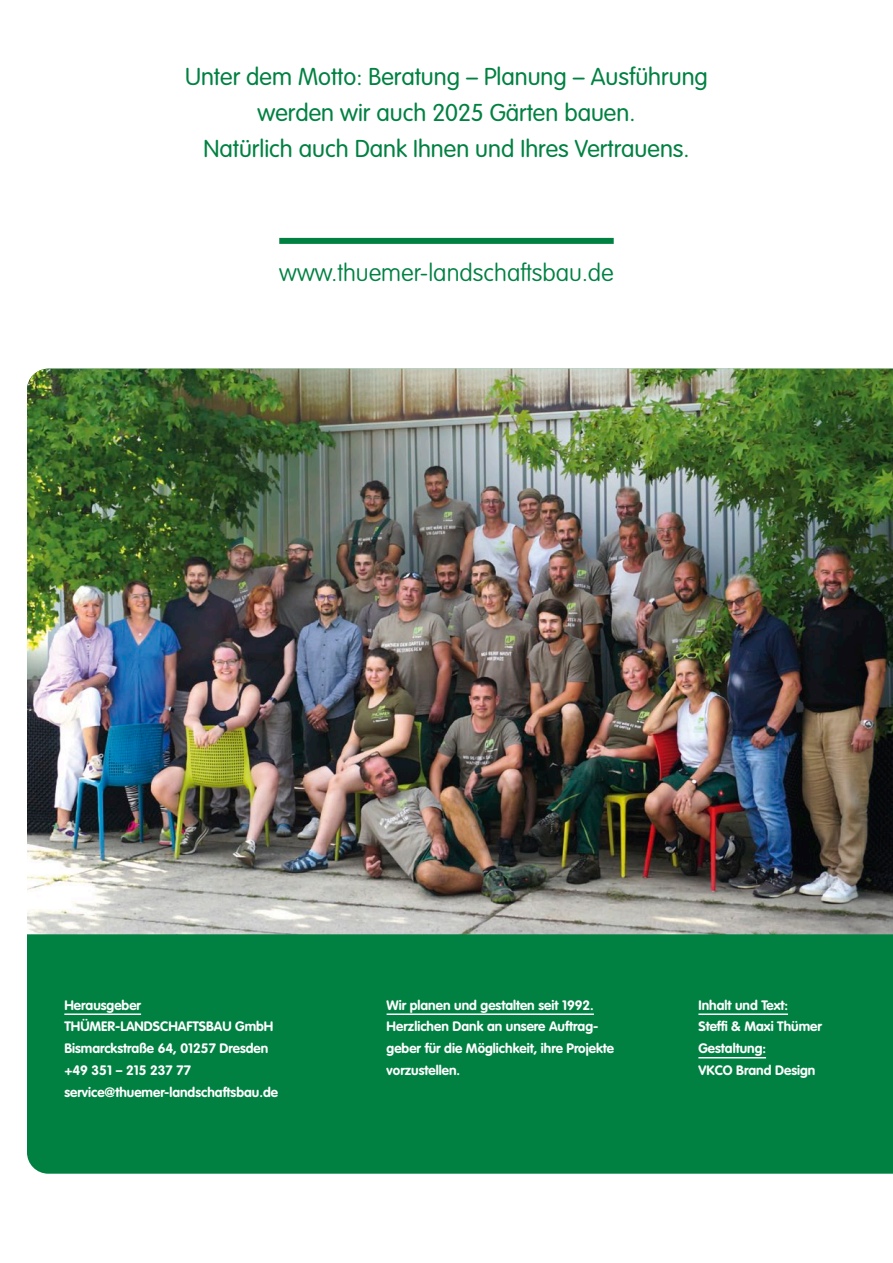
<style>
.page{position:relative;width:893px;height:1263px;background:#fff}
.page>*{position:absolute;margin:0;border:0;box-sizing:border-box;transform-origin:0 0}
.fließtext_gruen{font:300 24px "VAG Rounded Std";color:#008142}
.headline_absatzlinie_oben{font:100 24px "VAG Rounded Std";color:#008142}
.fließtext_schwarz{font:700 13.5px/21.8px "VAG Rounded Std";color:#fdfdfd}
.fließtext_gruen-2{font:700 13.5px/21.8px "VAG Rounded Std";color:#fdfdfd}
</style>
<div class="page">
<div style="left:27px;top:934px;width:866px;height:240px;background:#008142"></div>
<img style="left:27px;top:369px;width:866px;height:565px">
<div style="left:279px;top:238px;width:335px;height:6px;background:#008142"></div>
<hr style="left:64px;top:1013px;width:77px;height:2px;background:#fdfdfd">
<hr style="left:698px;top:1013px;width:90px;height:2px;background:#fdfdfd">
<hr style="left:698px;top:1057px;width:68px;height:1px;background:#fdfdfd">
<hr style="left:387px;top:1013px;width:207px;height:2px;background:#fdfdfd">
<p class="fließtext_gruen" style="left:185px;top:63px;width:524px">Unter dem Motto: Beratung – Planung – Ausführung</p>
<p class="fließtext_gruen" style="left:258px;top:99px;width:379px">werden wir auch 2025 Gärten bauen.</p>
<p class="fließtext_gruen" style="left:203px;top:135px;width:488px">Natürlich auch Dank Ihnen und Ihres Vertrauens.</p>
<p class="headline_absatzlinie_oben" style="left:279px;top:259px;width:336px">www.thuemer-landschaftsbau.de</p>
<p class="fließtext_gruen-2" style="left:64px;top:994px;width:211px">Herausgeber<br>THÜMER-LANDSCHAFTSBAU GmbH<br>Bismarckstraße 64, 01257 Dresden +49 351 – 215 237 77</p>
<p class="fließtext_schwarz" style="left:64px;top:1081px;width:215px">service@thuemer-landschaftsbau.de</p>
<p class="fließtext_gruen-2" style="left:387px;top:994px;width:209px">Wir planen und gestalten seit 1992.</p>
<p class="fließtext_schwarz" style="left:387px;top:1016px;width:213px">Herzlichen Dank an unsere Auftrag-</p>
<p class="fließtext_schwarz" style="left:387px;top:1038px;width:229px">geber für die Möglichkeit, ihre Projekte vorzustellen.</p>
<p class="fließtext_schwarz" style="left:698px;top:994px;width:125px">Inhalt und Text:<br>Steffi &amp; Maxi Thümer</p>
<p class="fließtext_schwarz" style="left:698px;top:1038px;width:118px">Gestaltung:<br>VKCO Brand Design</p>
</div>
